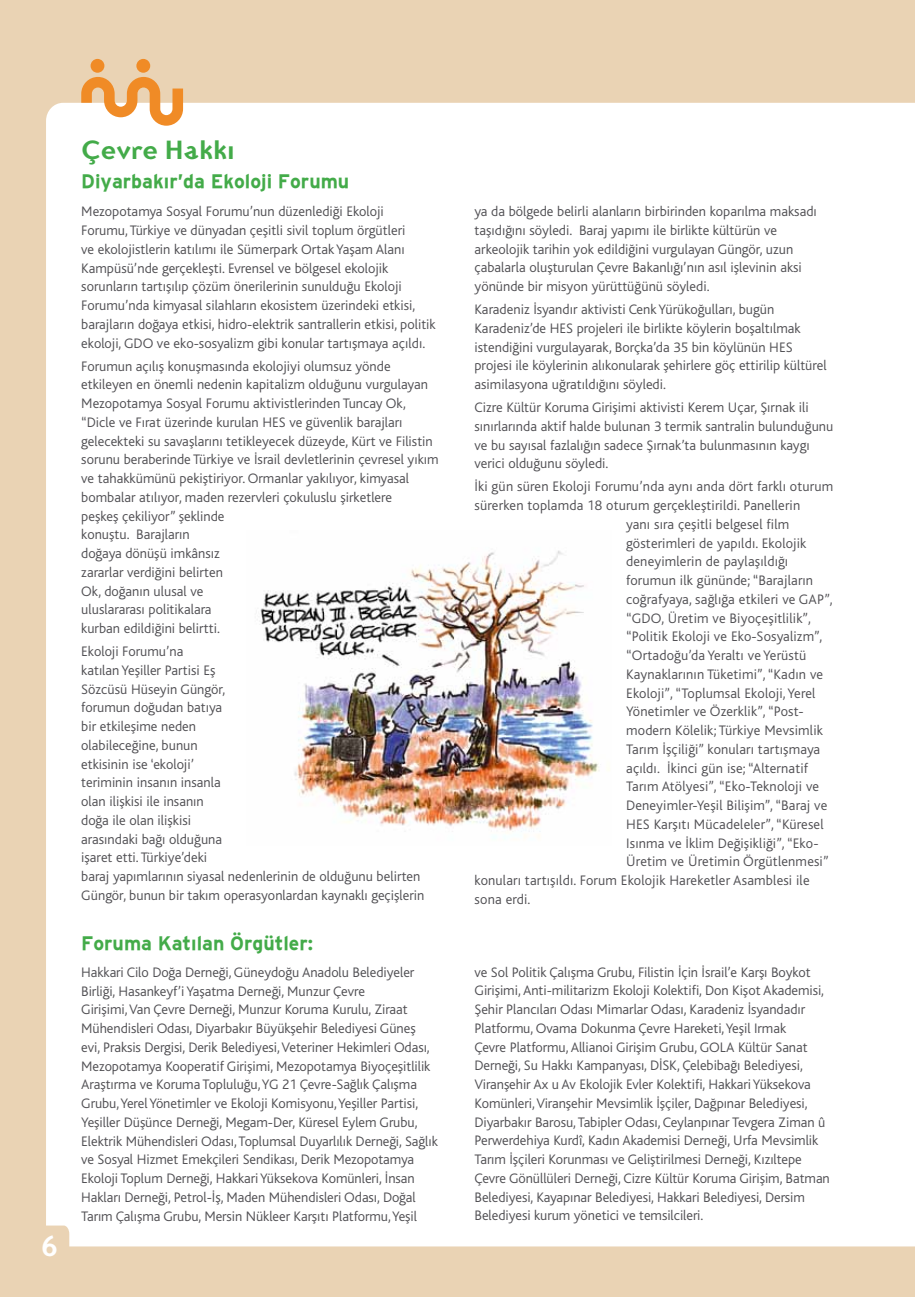
<style>
.page{position:relative;width:915px;height:1297px;background:#fff}
.page>*{position:absolute;margin:0;border:0;box-sizing:border-box;transform-origin:0 0}
.t1{font:700 31.5px "Ottomat";color:#fff}
.t2{font:700 27px "Ottomat";color:#43ab49}
.t3{font:19.5px "Interstate T Bold";color:#43ab49}
.t4{font:300 14.4px/18.8px "Bliss Turkish";color:#504f53}
</style>
<div class="page">
<hr style="left:914px;top:0;width:1px;height:1297px;background:#ead3b4">
<div style="left:0;top:0;width:914px;height:1297px;background:#ead3b4"></div>
<svg style="left:914px;top:103px;width:1px;height:1143px"></svg>
<div style="left:46px;top:103px;width:868px;height:1143px;background:#fff"></div>
<svg style="left:81px;top:77px;width:102px;height:49px"></svg>
<div style="left:90px;top:59px;width:14px;height:14px;background:#f08b26;border-radius:50%"></div>
<div style="left:136px;top:59px;width:14px;height:14px;background:#f08b26;border-radius:50%"></div>
<svg style="left:46px;top:1225px;width:23px;height:21px"></svg>
<img style="left:246px;top:530px;width:365px;height:315px">
<h1 class="t1" style="left:41px;top:1226px;width:19px">6</h1>
<h2 class="t2" style="left:81px;top:133px;width:155px">Çevre Hakkı</h2>
<h3 class="t3" style="left:81px;top:170px;width:269px">Diyarbakır’da Ekoloji Forumu</h3>
<p class="t4" style="left:81px;top:202px;width:356px">Mezopotamya Sosyal Forumu’nun düzenlediği Ekoloji<br>Forumu, Türkiye ve dünyadan çeşitli sivil toplum örgütleri<br>ve ekolojistlerin katılımı ile Sümerpark Ortak Yaşam Alanı Kampüsü’nde gerçekleşti. Evrensel ve bölgesel ekolojik sorunların tartışılıp çözüm önerilerinin sunulduğu Ekoloji Forumu’nda kimyasal silahların ekosistem üzerindeki etkisi, barajların doğaya etkisi, hidro-elektrik santrallerin etkisi, politik ekoloji, GDO ve eko-sosyalizm gibi konular tartışmaya açıldı.</p>
<p class="t4" style="left:81px;top:357px;width:359px">Forumun açılış konuşmasında ekolojiyi olumsuz yönde etkileyen en önemli nedenin kapitalizm olduğunu vurgulayan Mezopotamya Sosyal Forumu aktivistlerinden Tuncay Ok, “Dicle ve Fırat üzerinde kurulan HES ve güvenlik barajları gelecekteki su savaşlarını tetikleyecek düzeyde, Kürt ve Filistin sorunu beraberinde Türkiye ve İsrail devletlerinin çevresel yıkım ve tahakkümünü pekiştiriyor. Ormanlar yakılıyor, kimyasal bombalar atılıyor, maden rezervleri çokuluslu şirketlere<br>peşkeş çekiliyor” şeklinde<br>konuştu. Barajların<br>doğaya dönüşü imkânsız<br>zararlar verdiğini belirten<br>Ok, doğanın ulusal ve<br>uluslararası politikalara<br>kurban edildiğini belirtti.</p>
<p class="t4" style="left:81px;top:642px;width:344px">Ekoloji Forumu’na<br>katılan Yeşiller Partisi Eş<br>Sözcüsü Hüseyin Güngör,<br>forumun doğudan batıya<br>bir etkileşime neden<br>olabileceğine, bunun<br>etkisinin ise ‘ekoloji’<br>teriminin insanın insanla<br>olan ilişkisi ile insanın<br>doğa ile olan ilişkisi<br>arasındaki bağı olduğuna<br>işaret etti. Türkiye’deki<br>baraj yapımlarının siyasal nedenlerinin de olduğunu belirten<br>Güngör, bunun bir takım operasyonlardan kaynaklı geçişlerin</p>
<h3 class="t3" style="left:81px;top:932px;width:233px">Foruma Katılan Örgütler:</h3>
<p class="t4" style="left:81px;top:963px;width:358px">Hakkari Cilo Doğa Derneği, Güneydoğu Anadolu Belediyeler Birliği, Hasankeyf’i Yaşatma Derneği, Munzur Çevre<br>Girişimi, Van Çevre Derneği, Munzur Koruma Kurulu, Ziraat Mühendisleri Odası, Diyarbakır Büyükşehir Belediyesi Güneş evi, Praksis Dergisi, Derik Belediyesi, Veteriner Hekimleri Odası, Mezopotamya Kooperatif Girişimi, Mezopotamya Biyoçeşitlilik Araştırma ve Koruma Topluluğu, YG 21 Çevre-Sağlık Çalışma Grubu, Yerel Yönetimler ve Ekoloji Komisyonu, Yeşiller Partisi, Yeşiller Düşünce Derneği, Megam-Der, Küresel Eylem Grubu, Elektrik Mühendisleri Odası, Toplumsal Duyarlılık Derneği, Sağlık ve Sosyal Hizmet Emekçileri Sendikası, Derik Mezopotamya Ekoloji Toplum Derneği, Hakkari Yüksekova Komünleri, İnsan Hakları Derneği, Petrol-İş, Maden Mühendisleri Odası, Doğal Tarım Çalışma Grubu, Mersin Nükleer Karşıtı Platformu, Yeşil</p>
<p class="t4" style="left:474px;top:202px;width:344px">ya da bölgede belirli alanların birbirinden koparılma maksadı taşıdığını söyledi. Baraj yapımı ile birlikte kültürün ve arkeolojik tarihin yok edildiğini vurgulayan Güngör, uzun çabalarla oluşturulan Çevre Bakanlığı’nın asıl işlevinin aksi yönünde bir misyon yürüttüğünü söyledi.</p>
<p class="t4" style="left:474px;top:300px;width:354px">Karadeniz İsyandır aktivisti Cenk Yürükoğulları, bugün Karadeniz’de HES projeleri ile birlikte köylerin boşaltılmak istendiğini vurgulayarak, Borçka’da 35 bin köylünün HES projesi ile köylerinin alıkonularak şehirlere göç ettirilip kültürel asimilasyona uğratıldığını söyledi.</p>
<p class="t4" style="left:474px;top:398px;width:360px">Cizre Kültür Koruma Girişimi aktivisti Kerem Uçar, Şırnak ili sınırlarında aktif halde bulunan 3 termik santralin bulunduğunu ve bu sayısal fazlalığın sadece Şırnak’ta bulunmasının kaygı verici olduğunu söyledi.</p>
<p class="t4" style="left:474px;top:478px;width:360px">İki gün süren Ekoloji Forumu’nda aynı anda dört farklı oturum</p>
<p class="t4" style="left:474px;top:496px;width:327px">sürerken toplamda 18 oturum gerçekleştirildi. Panellerin</p>
<p class="t4" style="left:626px;top:515px;width:165px">yanı sıra çeşitli belgesel film</p>
<p class="t4" style="left:626px;top:534px;width:182px">gösterimleri de yapıldı. Ekolojik</p>
<p class="t4" style="left:626px;top:553px;width:163px">deneyimlerin de paylaşıldığı</p>
<p class="t4" style="left:626px;top:571px;width:188px">forumun ilk gününde; “Barajların</p>
<p class="t4" style="left:626px;top:590px;width:208px">coğrafyaya, sağlığa etkileri ve GAP”,</p>
<p class="t4" style="left:626px;top:609px;width:186px">“GDO, Üretim ve Biyoçeşitlilik”,</p>
<p class="t4" style="left:626px;top:628px;width:198px">“Politik Ekoloji ve Eko-Sosyalizm”,</p>
<p class="t4" style="left:626px;top:646px;width:182px">“Ortadoğu’da Yeraltı ve Yerüstü</p>
<p class="t4" style="left:626px;top:665px;width:198px">Kaynaklarının Tüketimi”, “Kadın ve</p>
<p class="t4" style="left:626px;top:684px;width:191px">Ekoloji”, “Toplumsal Ekoloji, Yerel</p>
<p class="t4" style="left:626px;top:703px;width:179px">Yönetimler ve Özerklik”, “Post-</p>
<p class="t4" style="left:626px;top:721px;width:198px">modern Kölelik; Türkiye Mevsimlik</p>
<p class="t4" style="left:626px;top:740px;width:195px">Tarım İşçiliği” konuları tartışmaya</p>
<p class="t4" style="left:626px;top:759px;width:183px">açıldı. İkinci gün ise; “Alternatif</p>
<p class="t4" style="left:626px;top:778px;width:194px">Tarım Atölyesi”, “Eko-Teknoloji ve</p>
<p class="t4" style="left:626px;top:796px;width:203px">Deneyimler-Yeşil Bilişim”, “Baraj ve</p>
<p class="t4" style="left:626px;top:815px;width:199px">HES Karşıtı Mücadeleler”, “Küresel</p>
<p class="t4" style="left:626px;top:834px;width:194px">Isınma ve İklim Değişikliği”, “Eko-</p>
<p class="t4" style="left:626px;top:853px;width:204px">Üretim ve Üretimin Örgütlenmesi”</p>
<p class="t4" style="left:474px;top:871px;width:336px">konuları tartışıldı. Forum Ekolojik Hareketler Asamblesi ile</p>
<p class="t4" style="left:474px;top:890px;width:57px">sona erdi.</p>
<p class="t4" style="left:474px;top:963px;width:357px">ve Sol Politik Çalışma Grubu, Filistin İçin İsrail’e Karşı Boykot Girişimi, Anti-militarizm Ekoloji Kolektifi, Don Kişot Akademisi, Şehir Plancıları Odası Mimarlar Odası, Karadeniz İsyandadır Platformu, Ovama Dokunma Çevre Hareketi, Yeşil Irmak<br>Çevre Platformu, Allianoi Girişim Grubu, GOLA Kültür Sanat Derneği, Su Hakkı Kampanyası, DİSK, Çelebibağı Belediyesi, Viranşehir Ax u Av Ekolojik Evler Kolektifi, Hakkari Yüksekova Komünleri, Viranşehir Mevsimlik İşçiler, Dağpınar Belediyesi, Diyarbakır Barosu, Tabipler Odası, Ceylanpınar Tevgera Ziman û Perwerdehiya Kurdî, Kadın Akademisi Derneği, Urfa Mevsimlik Tarım İşçileri Korunması ve Geliştirilmesi Derneği, Kızıltepe Çevre Gönüllüleri Derneği, Cizre Kültür Koruma Girişim, Batman Belediyesi, Kayapınar Belediyesi, Hakkari Belediyesi, Dersim Belediyesi kurum yönetici ve temsilcileri.</p>
</div>
